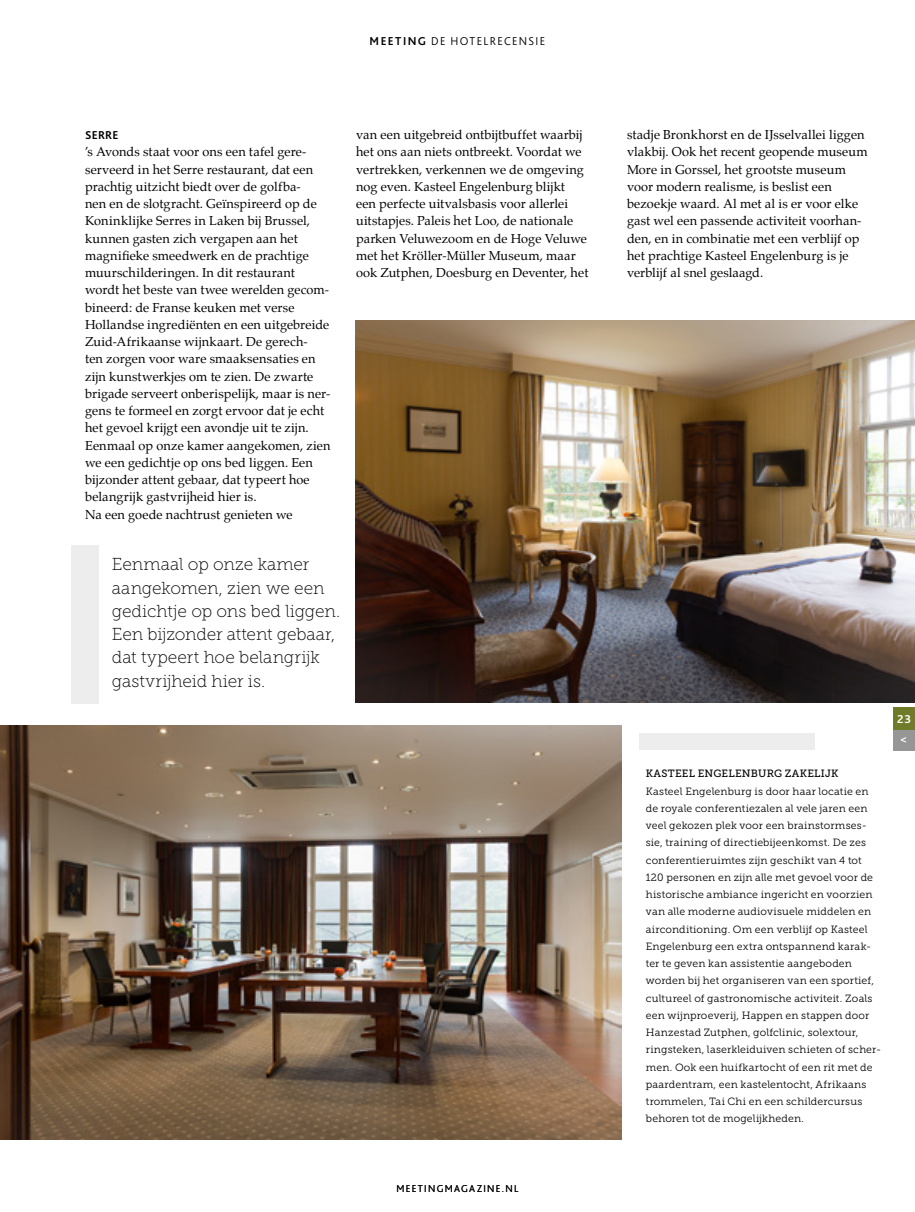
<style>
.page{position:relative;width:915px;height:1212px;background:#fff}
.page>*{position:absolute;margin:0;border:0;box-sizing:border-box;transform-origin:0 0}
.t1{font:17.25px/23.2px "Museo Slab 100";letter-spacing:-.005em;color:#000}
.t2{font:12.75px/17.2px "Palatino";letter-spacing:.005em;color:#000}
.t3{font:300 12px "Bliss 2";letter-spacing:.115em;color:#000}
.t4{font:700 12px "Bliss 2";letter-spacing:.015em;color:#000}
.t5{font:700 12px/20.7px "Bliss 2";color:#fff}
.t6{font:10.5px/17.2px "Museo Slab 300";letter-spacing:.015em;color:#000}
.t7{font:10.5px "Museo Slab 500";letter-spacing:.02em;color:#000}
.t8{font:300 10.5px "Bliss 2";letter-spacing:.125em;color:#000}
.s1{font-weight:700}
</style>
<div class="page">
<img style="left:355px;top:321px;width:559px;height:381px">
<img style="left:0;top:725px;width:620px;height:414px">
<div style="left:71px;top:545px;width:27px;height:158px;background:#ededed"></div>
<div style="left:638px;top:733px;width:176px;height:16px;background:#ededed"></div>
<div style="left:892px;top:728px;width:22px;height:22px;background:#979696"></div>
<div style="left:892px;top:707px;width:22px;height:22px;background:#6f7b29"></div>
<p class="t3" style="left:369px;top:33px;width:177px"><span class="s1">MEETING</span> DE HOTELRECENSIE</p>
<p class="t4" style="left:85px;top:128px;width:35px">SERRE</p>
<p class="t2" style="left:85px;top:143px;width:247px">’s Avonds staat voor ons een tafel gere&shy;serveerd in het Serre restaurant, dat een prachtig uitzicht biedt over de golfba-<br>nen en de slotgracht. Geïnspireerd op de Koninklijke Serres in Laken bij Brussel, kunnen gasten zich vergapen aan het magnifieke smeedwerk en de prachtige muurschilderingen. In dit restaurant wordt het beste van twee werelden gecom&shy;bineerd: de Franse keuken met verse Hollandse ingrediënten en een uitgebreide Zuid-Afrikaanse wijnkaart. De gerech-<br>ten zorgen voor ware smaaksensaties en zijn kunstwerkjes om te zien. De zwarte brigade serveert onberispelijk, maar is ner&shy;gens te formeel en zorgt ervoor dat je echt het gevoel krijgt een avondje uit te zijn.<br>Eenmaal op onze kamer aangekomen, zien we een gedichtje op ons bed liggen. Een bijzonder attent gebaar, dat typeert hoe belangrijk gastvrijheid hier is.<br>Na een goede nachtrust genieten we</p>
<h1 class="t1" style="left:112px;top:553px;width:230px">Eenmaal op onze kamer aangekomen, zien we een gedichtje op ons bed liggen.<br>Een bijzonder attent gebaar, dat typeert hoe belangrijk gastvrijheid hier is.</h1>
<p class="t2" style="left:356px;top:126px;width:234px">van een uitgebreid ontbijtbuffet waarbij het ons aan niets ontbreekt. Voordat we vertrekken, verkennen we de omgeving nog even. Kasteel Engelenburg blijkt<br>een perfecte uitvalsbasis voor allerlei uitstapjes. Paleis het Loo, de nationale parken Veluwezoom en de Hoge Veluwe met het Kröller-Müller Museum, maar ook Zutphen, Doesburg en Deventer, het</p>
<p class="t2" style="left:626px;top:126px;width:242px">stadje Bronkhorst en de IJsselvallei liggen vlakbij. Ook het recent geopende museum More in Gorssel, het grootste museum voor modern realisme, is beslist een bezoekje waard. Al met al is er voor elke gast wel een passende activiteit voorhan&shy;den, en in combinatie met een verblijf op het prachtige Kasteel Engelenburg is je verblijf al snel geslaagd.</p>
<p class="t7" style="left:645px;top:768px;width:194px">KASTEEL ENGELENBURG ZAKELIJK</p>
<p class="t6" style="left:645px;top:782px;width:237px">Kasteel Engelenburg is door haar locatie en de royale conferentiezalen al vele jaren een veel gekozen plek voor een brainstormses&shy;sie, training of directiebijeenkomst. De zes conferentieruimtes zijn geschikt van 4 tot 120 personen en zijn alle met gevoel voor de historische ambiance ingericht en voorzien van alle moderne audiovisuele middelen en airconditioning. Om een verblijf op Kasteel Engelenburg een extra ontspannend karak&shy;ter te geven kan assistentie aangeboden worden bij het organiseren van een sportief, cultureel of gastronomische activiteit. Zoals een wijnproeverij, Happen en stappen door Hanzestad Zutphen, golfclinic, solextour, ringsteken, laserkleiduiven schieten of scher&shy;men. Ook een huifkartocht of een rit met de paardentram, een kastelentocht, Afrikaans trommelen, Tai Chi en een schildercursus behoren tot de mogelijkheden.</p>
<p class="t5" style="left:896px;top:708px;width:16px">23 &lt;</p>
<p class="t8" style="left:396px;top:1182px;width:123px">MEETINGMAGAZINE.NL</p>
</div>
